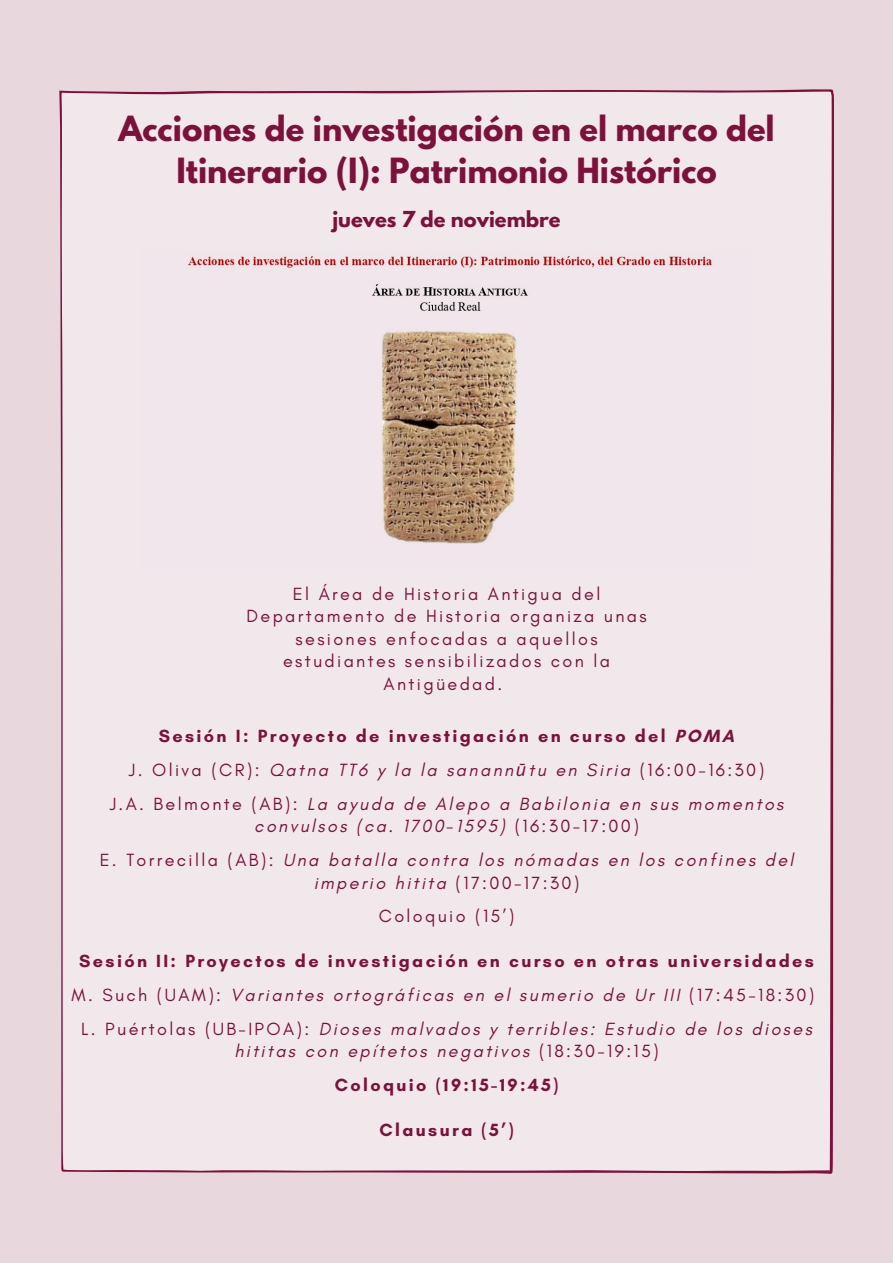
<style>
.page{position:relative;width:893px;height:1263px;background:#e8d8dd}
.page>*{position:absolute;margin:0;border:0;box-sizing:border-box;transform-origin:0 0}
.t1{font:700 30.75px/42.8px "League Spartan";color:#7c123c;text-align:center}
.t2{font:700 19.5px "League Spartan";color:#7c123c}
.t3{font:italic 18px/22.5px "Glacial Indifference";letter-spacing:.13em;color:#7c123c;text-align:center}
.t4{font:18px/22.5px "Glacial Indifference";letter-spacing:.13em;color:#7c123c;text-align:center}
.t5{font:700 18px "Glacial Indifference";letter-spacing:.13em;color:#7c123c}
.s1{font-style:normal}
.s2{font-family:"Noto Sans"}
</style>
<div class="page">
<div style="left:59px;top:89px;width:775px;height:1085px;background:#f1e8eb"></div>
<img style="left:143px;top:249px;width:608px;height:319px">
<p class="t1" style="left:118px;top:111px;width:658px">Acciones de investigación en el marco del<br>Itinerario (I): Patrimonio Histórico</p>
<p class="t2" style="left:332px;top:210px;width:230px">jueves 7 de noviembre</p>
<h2 class="t4" style="left:246px;top:582px;width:402px">El Área de Historia Antigua del<br>Departamento de Historia organiza unas sesiones enfocadas a aquellos estudiantes sensibilizados con la<br>Antigüedad.</h2>
<h2 class="t5" style="left:159px;top:725px;width:577px">Sesión I: Proyecto de investigación en curso del POMA</h2>
<p class="t3" style="left:129px;top:758px;width:637px"><span class="s1">J. Oliva (CR):</span> Qatna TT6 y la la sanann<span class="s2">ū</span>tu en Siria <span class="s1">(16:00-16:30)</span></p>
<p class="t3" style="left:110px;top:792px;width:675px"><span class="s1">J.A. Belmonte (AB):</span> La ayuda de Alepo a Babilonia en sus momentos convulsos (ca. 1700-1595) <span class="s1">(16:30-17:00)</span></p>
<p class="t3" style="left:100px;top:848px;width:695px"><span class="s1">E. Torrecilla (AB):</span> Una batalla contra los nómadas en los confines del imperio hitita <span class="s1">(17:00-17:30)</span></p>
<p class="t4" style="left:379px;top:905px;width:137px">Coloquio (15’)</p>
<h2 class="t5" style="left:79px;top:950px;width:736px">Sesión II: Proyectos de investigación en curso en otras universidades</h2>
<p class="t3" style="left:72px;top:983px;width:744px"><span class="s1">M. Such (UAM):</span> Variantes ortográficas en el sumerio de Ur III <span class="s1">(17:45-18:30)</span></p>
<p class="t3" style="left:81px;top:1017px;width:732px"><span class="s1">L. Puértolas (UB-IPOA):</span> Dioses malvados y terribles: Estudio de los dioses hititas con epítetos negativos <span class="s1">(18:30-19:15)</span></p>
<h2 class="t5" style="left:335px;top:1074px;width:225px">Coloquio (19:15-19:45)</h2>
<h2 class="t5" style="left:379px;top:1119px;width:136px">Clausura (5’)</h2>
</div>
